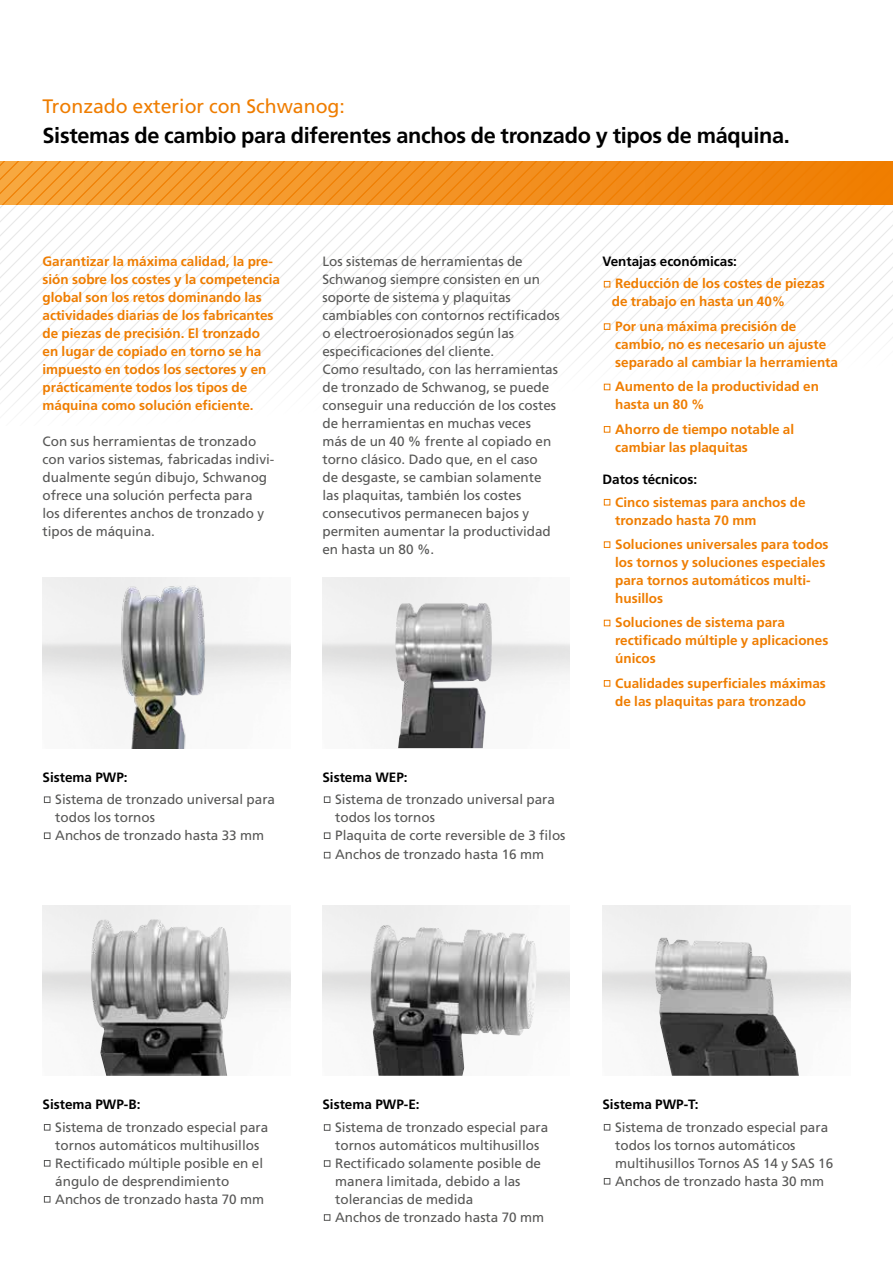
<style>
.page{position:relative;width:893px;height:1263px;background:#fff}
.page>*{position:absolute;margin:0;border:0;box-sizing:border-box;transform-origin:0 0}
.t1{font:700 21.75px "Frutiger";letter-spacing:-.015em;color:#000}
.t2{font:19.5px "Frutiger";color:#ef7d00}
.t3{font:13.5px/18px "Frutiger";color:#575756}
.t4{font:700 13.5px/18px "Frutiger";color:#ef7d00}
.t5{font:700 13.5px "Frutiger";color:#000}
</style>
<div class="page">
<img style="left:78px;top:578px;width:172px;height:170px">
<img style="left:394px;top:603px;width:102px;height:145px">
<img style="left:89px;top:919px;width:141px;height:157px">
<img style="left:653px;top:937px;width:146px;height:139px">
<img style="left:369px;top:925px;width:169px;height:151px">
<div style="left:44px;top:796px;width:6px;height:7px;border:1px solid #575756"></div>
<div style="left:44px;top:832px;width:6px;height:7px;border:1px solid #575756"></div>
<div style="left:324px;top:796px;width:6px;height:7px;border:1px solid #575756"></div>
<div style="left:324px;top:832px;width:6px;height:7px;border:1px solid #575756"></div>
<svg style="left:324px;top:852px;width:6px;height:6px"></svg>
<svg style="left:44px;top:1124px;width:6px;height:6px"></svg>
<svg style="left:44px;top:1160px;width:6px;height:6px"></svg>
<svg style="left:44px;top:1196px;width:6px;height:6px"></svg>
<svg style="left:604px;top:1124px;width:6px;height:6px"></svg>
<svg style="left:604px;top:1178px;width:6px;height:6px"></svg>
<div style="left:324px;top:1124px;width:6px;height:7px;border:1px solid #575756"></div>
<div style="left:324px;top:1160px;width:6px;height:7px;border:1px solid #575756"></div>
<div style="left:324px;top:1214px;width:6px;height:7px;border:1px solid #575756"></div>
<svg style="left:0;top:162px;width:893px;height:250px"></svg>
<div style="left:604px;top:426px;width:6px;height:7px;border:1px solid #ef7d00"></div>
<svg style="left:604px;top:499px;width:6px;height:6px"></svg>
<div style="left:604px;top:541px;width:6px;height:7px;border:1px solid #ef7d00"></div>
<svg style="left:604px;top:620px;width:6px;height:6px"></svg>
<div style="left:604px;top:680px;width:6px;height:7px;border:1px solid #ef7d00"></div>
<h2 class="t2" style="left:43px;top:95px;width:304px">Tronzado exterior con Schwanog:</h2>
<h1 class="t1" style="left:43px;top:123px;width:749px">Sistemas de cambio para diferentes anchos de tronzado y tipos de máquina.</h1>
<p class="t4" style="left:43px;top:252px;width:239px">Garantizar la máxima calidad, la pre&shy;sión sobre los costes y la competencia global son los retos dominando las actividades diarias de los fabricantes de piezas de precisión. El tronzado<br>en lugar de copiado en torno se ha impuesto en todos los sectores y en prácticamente todos los tipos de máquina como solución eficiente.</p>
<p class="t3" style="left:43px;top:432px;width:233px">Con sus herramientas de tronzado con varios sistemas, fabricadas indivi&shy;dualmente según dibujo, Schwanog ofrece una solución perfecta para<br>los diferentes anchos de tronzado y tipos de máquina.</p>
<p class="t5" style="left:43px;top:769px;width:87px">Sistema PWP:</p>
<p class="t3" style="left:55px;top:790px;width:221px">Sistema de tronzado universal para todos los tornos<br>Anchos de tronzado hasta 33 mm</p>
<p class="t3" style="left:322px;top:252px;width:239px">Los sistemas de herramientas de<br>Schwanog siempre consisten en un soporte de sistema y plaquitas cambiables con contornos rectificados o electroerosionados según las especificaciones del cliente.<br>Como resultado, con las herramientas de tronzado de Schwanog, se puede conseguir una reducción de los costes de herramientas en muchas veces<br>más de un 40 % frente al copiado en torno clásico. Dado que, en el caso<br>de desgaste, se cambian solamente las plaquitas, también los costes consecutivos permanecen bajos y permiten aumentar la productividad en hasta un 80 %.</p>
<p class="t5" style="left:322px;top:769px;width:87px">Sistema WEP:</p>
<p class="t3" style="left:335px;top:790px;width:232px">Sistema de tronzado universal para todos los tornos<br>Plaquita de corte reversible de 3 filos</p>
<p class="t3" style="left:335px;top:846px;width:210px">Anchos de tronzado hasta 16 mm</p>
<p class="t5" style="left:602px;top:254px;width:136px">Ventajas económicas:</p>
<p class="t4" style="left:612px;top:275px;width:214px">Reducción de los costes de piezas de trabajo en hasta un 40%</p>
<p class="t4" style="left:615px;top:317px;width:224px">Por una máxima precisión de cambio, no es necesario un ajuste separado al cambiar la herramienta</p>
<p class="t4" style="left:612px;top:377px;width:209px">Aumento de la productividad en -hasta un 80 %</p>
<p class="t4" style="left:615px;top:420px;width:181px">Ahorro de tiempo notable al cambiar las plaquitas</p>
<p class="t5" style="left:602px;top:471px;width:96px">Datos técnicos:</p>
<p class="t4" style="left:615px;top:493px;width:192px">Cinco sistemas para anchos de tronzado hasta 70 mm</p>
<p class="t4" style="left:615px;top:535px;width:215px">Soluciones universales para todos los tornos y soluciones especiales para tornos automáticos multi&shy;husillos</p>
<p class="t4" style="left:615px;top:613px;width:215px">Soluciones de sistema para rectificado múltiple y aplicaciones únicos</p>
<p class="t4" style="left:615px;top:674px;width:212px">Cualidades superficiales máximas de las plaquitas para tronzado</p>
<p class="t5" style="left:43px;top:1097px;width:99px">Sistema PWP-B:</p>
<p class="t3" style="left:55px;top:1118px;width:215px">Sistema de tronzado especial para tornos automáticos multihusillos<br>Rectificado múltiple posible en el ángulo de desprendimiento<br>Anchos de tronzado hasta 70 mm</p>
<p class="t5" style="left:322px;top:1097px;width:99px">Sistema PWP-E:</p>
<p class="t3" style="left:335px;top:1118px;width:215px">Sistema de tronzado especial para tornos automáticos multihusillos<br>Rectificado solamente posible de manera limitada, debido a las tolerancias de medida<br>Anchos de tronzado hasta 70 mm</p>
<p class="t5" style="left:602px;top:1097px;width:98px">Sistema PWP-T:</p>
<p class="t3" style="left:615px;top:1118px;width:220px">Sistema de tronzado especial para todos los tornos automáticos multihusillos Tornos AS 14 y SAS 16<br>Anchos de tronzado hasta 30 mm</p>
</div>
